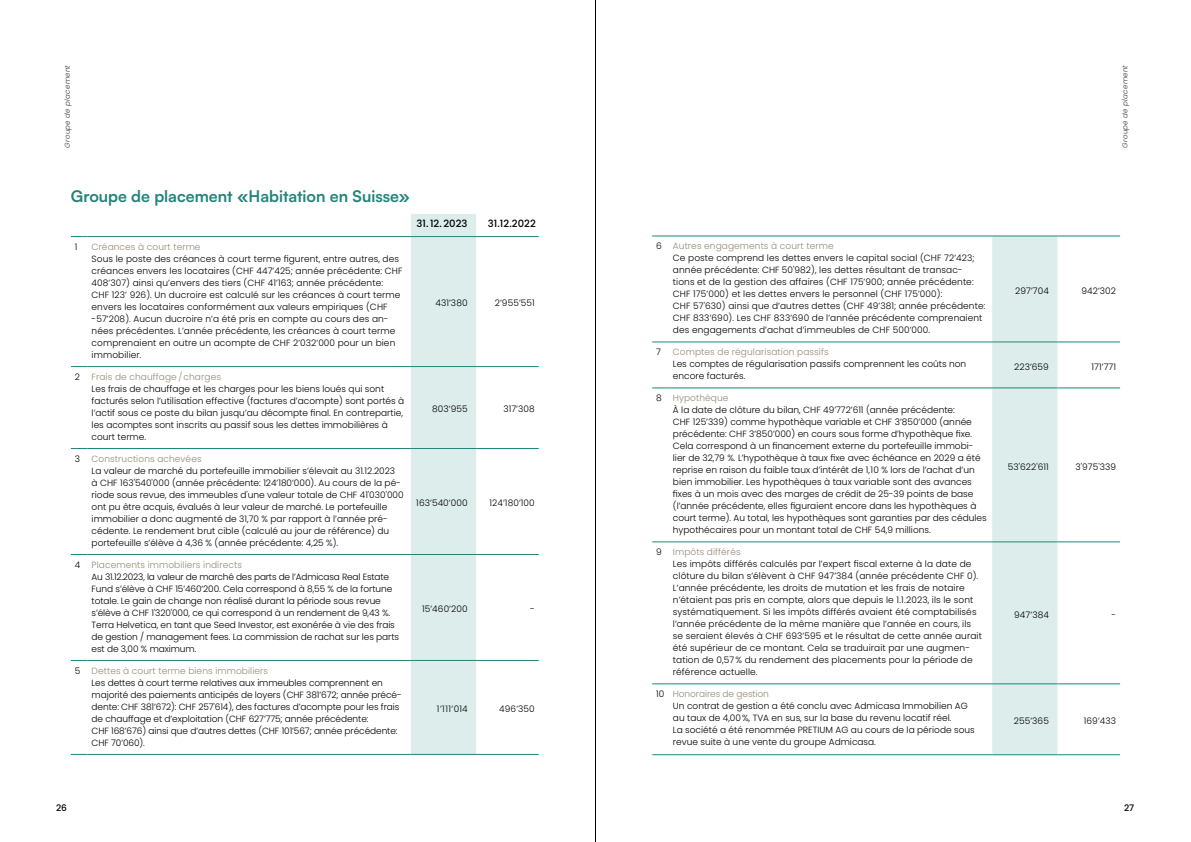
<style>
.page{position:relative;width:1191px;height:842px;background:#fff}
.page>*{position:absolute;margin:0;border:0;box-sizing:border-box;transform-origin:0 0}
.t1{font:700 16px "Satoshi";color:#23847b}
.t2{font:500 10px "Poppins";letter-spacing:.01em;color:#000}
.t3{font:300 9px/12px "Poppins";color:#000}
.t4{font:300 9px "Poppins";letter-spacing:.01em;color:#958975}
.t5{font:500 9px "Poppins";color:#000}
.t6{font:italic 300 7px "Poppins";letter-spacing:.04em;color:#323231}
.s1{color:#958975}
</style>
<div class="page">
<div style="left:411px;top:214px;width:65px;height:540px;background:#dcedeb"></div>
<svg style="left:71px;top:366px;width:17px;height:1px"></svg>
<hr style="left:88px;top:366px;width:323px;height:1px;background:#23847b">
<hr style="left:411px;top:366px;width:65px;height:1px;background:#23847b">
<hr style="left:476px;top:366px;width:63px;height:1px;background:#23847b">
<svg style="left:71px;top:448px;width:17px;height:1px"></svg>
<hr style="left:88px;top:448px;width:323px;height:1px;background:#23847b">
<hr style="left:411px;top:448px;width:65px;height:1px;background:#23847b">
<hr style="left:476px;top:448px;width:63px;height:1px;background:#23847b">
<svg style="left:71px;top:754px;width:17px;height:1px"></svg>
<hr style="left:88px;top:754px;width:323px;height:1px;background:#23847b">
<hr style="left:411px;top:754px;width:65px;height:1px;background:#23847b">
<hr style="left:476px;top:754px;width:63px;height:1px;background:#23847b">
<svg style="left:71px;top:236px;width:17px;height:1px"></svg>
<hr style="left:88px;top:236px;width:323px;height:1px;background:#23847b">
<hr style="left:411px;top:236px;width:65px;height:1px;background:#23847b">
<hr style="left:476px;top:236px;width:63px;height:1px;background:#23847b">
<svg style="left:71px;top:660px;width:17px;height:1px"></svg>
<hr style="left:88px;top:660px;width:323px;height:1px;background:#23847b">
<hr style="left:411px;top:660px;width:65px;height:1px;background:#23847b">
<hr style="left:476px;top:660px;width:63px;height:1px;background:#23847b">
<svg style="left:71px;top:554px;width:17px;height:1px"></svg>
<hr style="left:88px;top:554px;width:323px;height:1px;background:#23847b">
<hr style="left:411px;top:554px;width:65px;height:1px;background:#23847b">
<hr style="left:476px;top:554px;width:63px;height:1px;background:#23847b">
<div style="left:992px;top:237px;width:65px;height:517px;background:#dcedeb"></div>
<svg style="left:652px;top:684px;width:17px;height:1px"></svg>
<hr style="left:669px;top:684px;width:323px;height:1px;background:#23847b">
<hr style="left:992px;top:684px;width:65px;height:1px;background:#23847b">
<hr style="left:1057px;top:684px;width:63px;height:1px;background:#23847b">
<svg style="left:652px;top:754px;width:17px;height:1px"></svg>
<hr style="left:669px;top:754px;width:323px;height:1px;background:#23847b">
<hr style="left:992px;top:754px;width:65px;height:1px;background:#23847b">
<hr style="left:1057px;top:754px;width:63px;height:1px;background:#23847b">
<svg style="left:652px;top:388px;width:17px;height:1px"></svg>
<hr style="left:669px;top:388px;width:323px;height:1px;background:#23847b">
<hr style="left:992px;top:388px;width:65px;height:1px;background:#23847b">
<hr style="left:1057px;top:388px;width:63px;height:1px;background:#23847b">
<svg style="left:652px;top:542px;width:17px;height:1px"></svg>
<hr style="left:669px;top:542px;width:323px;height:1px;background:#23847b">
<hr style="left:992px;top:542px;width:65px;height:1px;background:#23847b">
<hr style="left:1057px;top:542px;width:63px;height:1px;background:#23847b">
<svg style="left:652px;top:342px;width:17px;height:1px"></svg>
<hr style="left:669px;top:342px;width:323px;height:1px;background:#23847b">
<hr style="left:992px;top:342px;width:65px;height:1px;background:#23847b">
<hr style="left:1057px;top:342px;width:63px;height:1px;background:#23847b">
<svg style="left:652px;top:236px;width:17px;height:1px"></svg>
<hr style="left:669px;top:236px;width:323px;height:1px;background:#23847b">
<hr style="left:992px;top:236px;width:65px;height:1px;background:#23847b">
<hr style="left:1057px;top:236px;width:63px;height:1px;background:#23847b">
<hr style="left:595px;top:0;width:1px;height:842px;background:#000">
<p class="t6" style="left:63px;top:148px;width:84px;rotate:-90deg">Groupe de placement</p>
<p class="t6" style="left:1121px;top:148px;width:84px;rotate:-90deg">Groupe de placement</p>
<h1 class="t1" style="left:71px;top:184px;width:341px">Groupe de placement «Habitation en Suisse»</h1>
<p class="t3" style="left:75px;top:241px;width:4px">1</p>
<p class="t4" style="left:92px;top:242px;width:110px">Créances à court terme</p>
<p class="t3" style="left:92px;top:253px;width:312px">Sous le poste des créances à court terme figurent, entre autres, des créances envers les locataires (CHF 447’425; année précédente: CHF 408’307) ainsi qu’envers des tiers (CHF 41’163; année précédente:<br>CHF 123’ 926). Un ducroire est calculé sur les créances à court terme envers les locataires conformément aux valeurs empiriques (CHF -57’208). Aucun ducroire n’a été pris en compte au cours des an&shy;nées précédentes. L’année précédente, les créances à court terme comprenaient en outre un acompte de CHF 2’032’000 pour un bien immobilier.</p>
<p class="t3" style="left:75px;top:371px;width:7px">2</p>
<p class="t4" style="left:92px;top:372px;width:131px">Frais de chauffage /charges</p>
<p class="t3" style="left:92px;top:383px;width:314px">Les frais de chauffage et les charges pour les biens loués qui sont facturés selon l’utilisation effective (factures d’acompte) sont portés à l’actif sous ce poste du bilan jusqu’au décompte final. En contrepartie, les acomptes sont inscrits au passif sous les dettes immobilières à court terme.</p>
<p class="t3" style="left:75px;top:453px;width:7px">3</p>
<p class="t4" style="left:92px;top:453px;width:111px">Constructions achevées</p>
<p class="t3" style="left:92px;top:465px;width:313px">La valeur de marché du portefeuille immobilier s’élevait au 31.12.2023<br>à CHF 163'540'000 (année précédente: 124’180’000). Au cours de la pé&shy;riode sous revue, des immeubles d'une valeur totale de CHF 41'030'000 ont pu être acquis, évalués à leur valeur de marché. Le portefeuille immobilier a donc augmenté de 31,70 % par rapport à l’année pré&shy;cédente. Le rendement brut cible (calculé au jour de référence) du portefeuille s’élève à 4,36 % (année précédente: 4,25 %).</p>
<p class="t3" style="left:92px;top:559px;width:309px;text-indent:-17px">4 <span class="s1">Placements immobiliers indirects<br></span>Au 31.12.2023, la valeur de marché des parts de l’Admicasa Real Estate Fund s’élève à CHF 15’460’200. Cela correspond à 8,55 % de la fortune totale. Le gain de change non réalisé durant la période sous revue s’élève à CHF 1'320'000, ce qui correspond à un rendement de 9,43 %.<br>Terra Helvetica, en tant que Seed Investor, est exonérée à vie des frais de gestion / management fees. La commission de rachat sur les parts est de 3,00 % maximum.</p>
<p class="t3" style="left:92px;top:665px;width:312px;text-indent:-17px">5 <span class="s1">Dettes à court terme biens immobiliers<br></span>Les dettes à court terme relatives aux immeubles comprennent en majorité des paiements anticipés de loyers (CHF 381’672; année précé&shy;dente: CHF 381’672): CHF 257'614), des factures d’acompte pour les frais de chauffage et d’exploitation (CHF 627’775; année précédente:<br>CHF 168’676) ainsi que d’autres dettes (CHF 101’567; année précédente:<br>CHF 70’060).</p>
<p class="t2" style="left:416px;top:218px;width:53px">31.12. 2023</p>
<p class="t2" style="left:488px;top:218px;width:50px">31.12.2022</p>
<p class="t3" style="left:435px;top:297px;width:34px">431’380</p>
<p class="t3" style="left:495px;top:297px;width:41px">2’955’551</p>
<p class="t3" style="left:432px;top:403px;width:37px">803’955</p>
<p class="t3" style="left:503px;top:403px;width:33px">317’308</p>
<p class="t3" style="left:416px;top:497px;width:53px">163’540’000</p>
<p class="t3" style="left:489px;top:497px;width:47px">124’180’100</p>
<p class="t3" style="left:422px;top:603px;width:47px">15’460’200</p>
<p class="t3" style="left:530px;top:603px;width:6px">-</p>
<p class="t3" style="left:437px;top:703px;width:32px">1’111’014</p>
<p class="t3" style="left:499px;top:703px;width:37px">496’350</p>
<p class="t3" style="left:673px;top:240px;width:314px;text-indent:-17px">6 <span class="s1">Autres engagements à court terme<br></span>Ce poste comprend les dettes envers le capital social (CHF 72’423; année précédente: CHF 50'982), les dettes résultant de transac&shy;tions et de la gestion des affaires (CHF 175’900; année précédente:<br>CHF 175’000) et les dettes envers le personnel (CHF 175’000):<br>CHF 57'630) ainsi que d’autres dettes (CHF 49’381; année précédente:<br>CHF 833’690). Les CHF 833’690 de l’année précédente comprenaient des engagements d’achat d’immeubles de CHF 500’000.</p>
<p class="t3" style="left:1015px;top:285px;width:35px">297’704</p>
<p class="t3" style="left:1081px;top:285px;width:36px">942’302</p>
<p class="t3" style="left:656px;top:346px;width:6px">7</p>
<p class="t4" style="left:673px;top:347px;width:157px">Comptes de régularisation passifs</p>
<p class="t3" style="left:673px;top:358px;width:295px">Les comptes de régularisation passifs comprennent les coûts non encore facturés.</p>
<p class="t3" style="left:1014px;top:360px;width:36px">223’659</p>
<p class="t3" style="left:1091px;top:360px;width:26px">171’771</p>
<p class="t3" style="left:673px;top:392px;width:315px;text-indent:-17px">8 <span class="s1">Hypothèque<br></span>À la date de clôture du bilan, CHF 49’772’611 (année précédente:<br>CHF 125’339) comme hypothèque variable et CHF 3’850’000 (année précédente: CHF 3’850’000) en cours sous forme d’hypothèque fixe.<br>Cela correspond à un financement externe du portefeuille immobi&shy;lier de 32,79 %. L’hypothèque à taux fixe avec échéance en 2029 a été reprise en raison du faible taux d’intérêt de 1,10 % lors de l’achat d’un bien immobilier. Les hypothèques à taux variable sont des avances fixes à un mois avec des marges de crédit de 25-39 points de base (l’année précédente, elles figuraient encore dans les hypothèques à court terme). Au total, les hypothèques sont garanties par des cédules hypothécaires pour un montant total de CHF 54,9 millions.</p>
<p class="t3" style="left:1007px;top:460px;width:43px">53'622'611</p>
<p class="t3" style="left:1075px;top:460px;width:42px">3'975'339</p>
<p class="t3" style="left:673px;top:546px;width:310px;text-indent:-17px">9 <span class="s1">Impôts différés<br></span>Les impôts différés calculés par l’expert fiscal externe à la date de clôture du bilan s’élèvent à CHF 947’384 (année précédente CHF 0).<br>L’année précédente, les droits de mutation et les frais de notaire n’étaient pas pris en compte, alors que depuis le 1.1.2023, ils le sont systématiquement. Si les impôts différés avaient été comptabilisés l’année précédente de la même manière que l’année en cours, ils se seraient élevés à CHF 693’595 et le résultat de cette année aurait été supérieur de ce montant. Cela se traduirait par une augmen&shy;tation de 0,57% du rendement des placements pour la période de référence actuelle.</p>
<p class="t3" style="left:673px;top:688px;width:303px;text-indent:-17px">10 <span class="s1">Honoraires de gestion<br></span>Un contrat de gestion a été conclu avec Admicasa Immobilien AG au taux de 4,00 %, TVA en sus, sur la base du revenu locatif réel.<br>La société a été renommée PRETIUM AG au cours de la période sous revue suite à une vente du groupe Admicasa.</p>
<p class="t3" style="left:1014px;top:608px;width:36px">947’384</p>
<p class="t3" style="left:1111px;top:608px;width:6px">-</p>
<p class="t3" style="left:1013px;top:715px;width:37px">255’365</p>
<p class="t3" style="left:1083px;top:715px;width:34px">169’433</p>
<p class="t5" style="left:56px;top:802px;width:12px">26</p>
<p class="t5" style="left:1124px;top:802px;width:12px">27</p>
</div>
